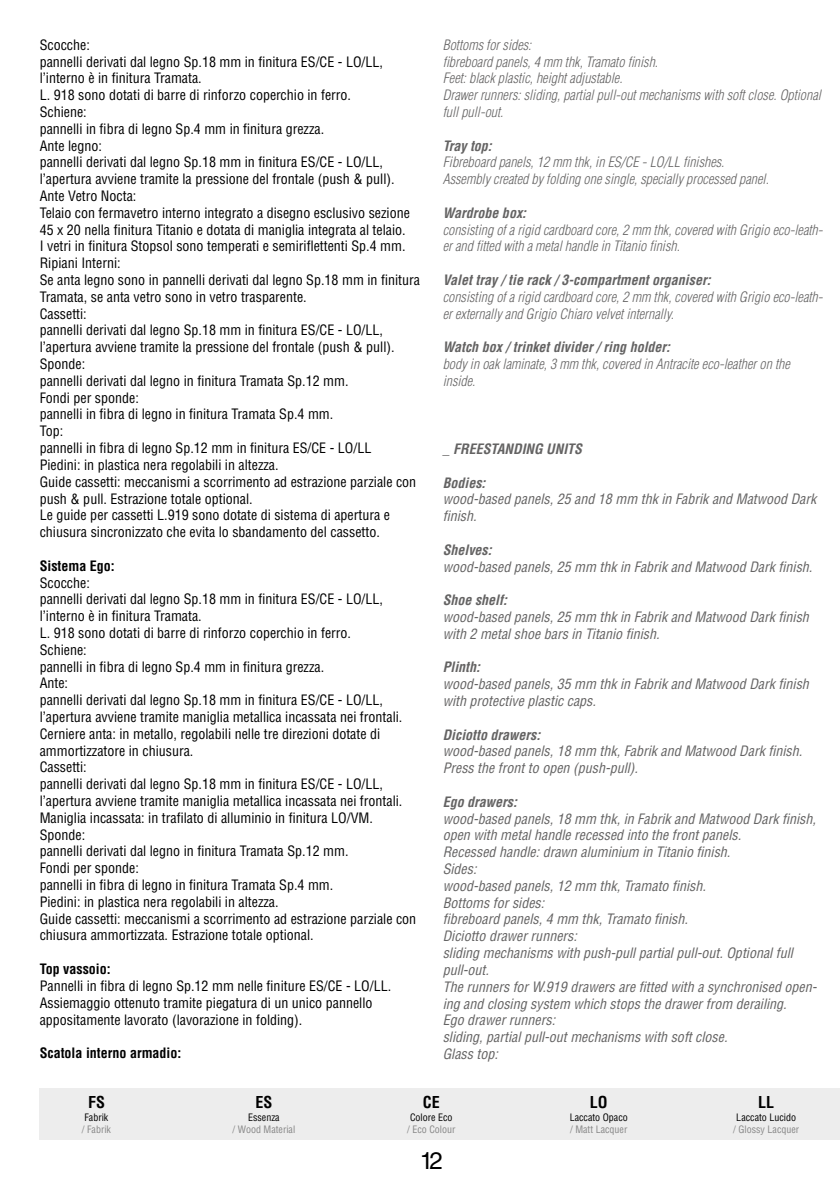
<style>
.page{position:relative;width:840px;height:1191px;background:#fff}
.page>*{position:absolute;margin:0;border:0;box-sizing:border-box;transform-origin:0 0}
.t1{font:24px "Helvetica LT Std";color:#000}
.t2{font:700 condensed 16px "Helvetica LT Std";color:#000}
.t3{font:condensed 14px/16.8px "Helvetica LT Std";color:#000}
.t4{font:italic condensed 14px/16.8px "Helvetica LT Std";color:#646363}
.t5{font:italic 300 condensed 14px/16.8px "Helvetica LT Std";color:#646363}
.t6{font:italic 700 condensed 14px "Helvetica LT Std";color:#646363}
.t7{font:700 condensed 14px "Helvetica LT Std";color:#000}
.t8{font:condensed 10px "Helvetica LT Std";color:#878787}
.t9{font:condensed 10px "Helvetica LT Std";color:#000}
</style>
<div class="page">
<div style="left:40px;top:1089px;width:799px;height:51px;background:#ededed"></div>
<p class="t3" style="left:40px;top:36px;width:381px">Scocche:<br>pannelli derivati dal legno Sp.18 mm in finitura ES/CE - LO/LL, l’interno è in finitura Tramata.<br>L. 918 sono dotati di barre di rinforzo coperchio in ferro.<br>Schiene:<br>pannelli in fibra di legno Sp.4 mm in finitura grezza.<br>Ante legno:<br>pannelli derivati dal legno Sp.18 mm in finitura ES/CE - LO/LL, l’apertura avviene tramite la pressione del frontale (push &amp; pull).<br>Ante Vetro Nocta:<br>Telaio con fermavetro interno integrato a disegno esclusivo sezione 45 x 20 nella finitura Titanio e dotata di maniglia integrata al telaio.<br>I vetri in finitura Stopsol sono temperati e semiriflettenti Sp.4 mm.<br>Ripiani Interni:<br>Se anta legno sono in pannelli derivati dal legno Sp.18 mm in finitura Tramata, se anta vetro sono in vetro trasparente.<br>Cassetti:<br>pannelli derivati dal legno Sp.18 mm in finitura ES/CE - LO/LL, l’apertura avviene tramite la pressione del frontale (push &amp; pull).<br>Sponde:<br>pannelli derivati dal legno in finitura Tramata Sp.12 mm.<br>Fondi per sponde:<br>pannelli in fibra di legno in finitura Tramata Sp.4 mm.<br>Top:<br>pannelli in fibra di legno Sp.12 mm in finitura ES/CE - LO/LL<br>Piedini: in plastica nera regolabili in altezza.<br>Guide cassetti: meccanismi a scorrimento ad estrazione parziale con push &amp; pull. Estrazione totale optional.<br>Le guide per cassetti L.919 sono dotate di sistema di apertura e chiusura sincronizzato che evita lo sbandamento del cassetto.</p>
<p class="t7" style="left:40px;top:557px;width:77px">Sistema Ego:</p>
<p class="t3" style="left:40px;top:574px;width:378px">Scocche:<br>pannelli derivati dal legno Sp.18 mm in finitura ES/CE - LO/LL, l’interno è in finitura Tramata.<br>L. 918 sono dotati di barre di rinforzo coperchio in ferro.<br>Schiene:<br>pannelli in fibra di legno Sp.4 mm in finitura grezza.<br>Ante:<br>pannelli derivati dal legno Sp.18 mm in finitura ES/CE - LO/LL, l’apertura avviene tramite maniglia metallica incassata nei frontali.<br>Cerniere anta: in metallo, regolabili nelle tre direzioni dotate di ammortizzatore in chiusura.<br>Cassetti:<br>pannelli derivati dal legno Sp.18 mm in finitura ES/CE - LO/LL, l’apertura avviene tramite maniglia metallica incassata nei frontali.<br>Maniglia incassata: in trafilato di alluminio in finitura LO/VM.<br>Sponde:<br>pannelli derivati dal legno in finitura Tramata Sp.12 mm.<br>Fondi per sponde:<br>pannelli in fibra di legno in finitura Tramata Sp.4 mm.<br>Piedini: in plastica nera regolabili in altezza.<br>Guide cassetti: meccanismi a scorrimento ad estrazione parziale con chiusura ammortizzata. Estrazione totale optional.</p>
<p class="t7" style="left:40px;top:960px;width:72px">Top vassoio:</p>
<p class="t3" style="left:40px;top:977px;width:353px">Pannelli in fibra di legno Sp.12 mm nelle finiture ES/CE - LO/LL.<br>Assiemaggio ottenuto tramite piegatura di un unico pannello appositamente lavorato (lavorazione in folding).</p>
<p class="t7" style="left:40px;top:1044px;width:143px">Scatola interno armadio:</p>
<p class="t5" style="left:442px;top:36px;width:379px">Bottoms for sides:<br>fibreboard panels, 4 mm thk, Tramato finish.<br>Feet: black plastic, height adjustable.<br>Drawer runners: sliding, partial pull-out mechanisms with soft close. Optional full pull-out.</p>
<p class="t6" style="left:442px;top:137px;width:51px">Tray top:</p>
<p class="t5" style="left:442px;top:154px;width:327px">Fibreboard panels, 12 mm thk, in ES/CE - LO/LL finishes.<br>Assembly created by folding one single, specially processed panel.</p>
<p class="t6" style="left:442px;top:204px;width:85px">Wardrobe box:</p>
<p class="t5" style="left:442px;top:221px;width:381px">consisting of a rigid cardboard core, 2 mm thk, covered with Grigio eco-leath&shy;er and fitted with a metal handle in Titanio finish.</p>
<p class="t6" style="left:442px;top:271px;width:269px">Valet tray / tie rack / 3-compartment organiser:</p>
<p class="t5" style="left:442px;top:288px;width:381px">consisting of a rigid cardboard core, 2 mm thk, covered with Grigio eco-leath&shy;er externally and Grigio Chiaro velvet internally.</p>
<p class="t6" style="left:442px;top:338px;width:229px">Watch box / trinket divider / ring holder:</p>
<p class="t5" style="left:442px;top:356px;width:348px">body in oak laminate, 3 mm thk, covered in Antracite eco-leather on the inside.</p>
<p class="t6" style="left:442px;top:440px;width:141px">_ FREESTANDING UNITS</p>
<p class="t6" style="left:442px;top:473px;width:44px">Bodies:</p>
<p class="t4" style="left:442px;top:491px;width:375px">wood-based panels, 25 and 18 mm thk in Fabrik and Matwood Dark finish.</p>
<p class="t6" style="left:442px;top:541px;width:51px">Shelves:</p>
<p class="t4" style="left:442px;top:558px;width:371px">wood-based panels, 25 mm thk in Fabrik and Matwood Dark finish.</p>
<p class="t6" style="left:442px;top:591px;width:66px">Shoe shelf:</p>
<p class="t4" style="left:442px;top:608px;width:367px">wood-based panels, 25 mm thk in Fabrik and Matwood Dark finish with 2 metal shoe bars in Titanio finish.</p>
<p class="t6" style="left:442px;top:658px;width:39px">Plinth:</p>
<p class="t4" style="left:442px;top:676px;width:367px">wood-based panels, 35 mm thk in Fabrik and Matwood Dark finish with protective plastic caps.</p>
<p class="t6" style="left:442px;top:725px;width:99px">Diciotto drawers:</p>
<p class="t4" style="left:442px;top:743px;width:361px">wood-based panels, 18 mm thk, Fabrik and Matwood Dark finish.<br>Press the front to open (push-pull).</p>
<p class="t6" style="left:442px;top:793px;width:76px">Ego drawers:</p>
<p class="t4" style="left:442px;top:810px;width:375px">wood-based panels, 18 mm thk, in Fabrik and Matwood Dark finish, open with metal handle recessed into the front panels.<br>Recessed handle: drawn aluminium in Titanio finish.<br>Sides:<br>wood-based panels, 12 mm thk, Tramato finish.<br>Bottoms for sides:<br>fibreboard panels, 4 mm thk, Tramato finish.<br>Diciotto drawer runners:<br>sliding mechanisms with push-pull partial pull-out. Optional full pull-out.<br>The runners for W.919 drawers are fitted with a synchronised open&shy;ing and closing system which stops the drawer from derailing.<br>Ego drawer runners:<br>sliding, partial pull-out mechanisms with soft close.<br>Glass top:</p>
<p class="t2" style="left:88px;top:1092px;width:18px">FS</p>
<p class="t9" style="left:84px;top:1110px;width:25px">Fabrik</p>
<p class="t8" style="left:82px;top:1122px;width:31px">/ Fabrik</p>
<p class="t2" style="left:255px;top:1092px;width:18px">ES</p>
<p class="t9" style="left:248px;top:1110px;width:33px">Essenza</p>
<p class="t8" style="left:232px;top:1122px;width:64px">/ Wood Material</p>
<p class="t2" style="left:422px;top:1092px;width:18px">CE</p>
<p class="t9" style="left:410px;top:1110px;width:44px">Colore Eco</p>
<p class="t8" style="left:407px;top:1122px;width:50px">/ Eco Colour</p>
<h1 class="t1" style="left:420px;top:1146px;width:24px">12</h1>
<p class="t2" style="left:589px;top:1092px;width:19px">LO</p>
<p class="t9" style="left:569px;top:1110px;width:60px">Laccato Opaco</p>
<p class="t8" style="left:570px;top:1122px;width:59px">/ Matt Lacquer</p>
<p class="t2" style="left:757px;top:1092px;width:17px">LL</p>
<p class="t9" style="left:736px;top:1110px;width:61px">Laccato Lucido</p>
<p class="t8" style="left:732px;top:1122px;width:68px">/ Glossy Lacquer</p>
</div>
